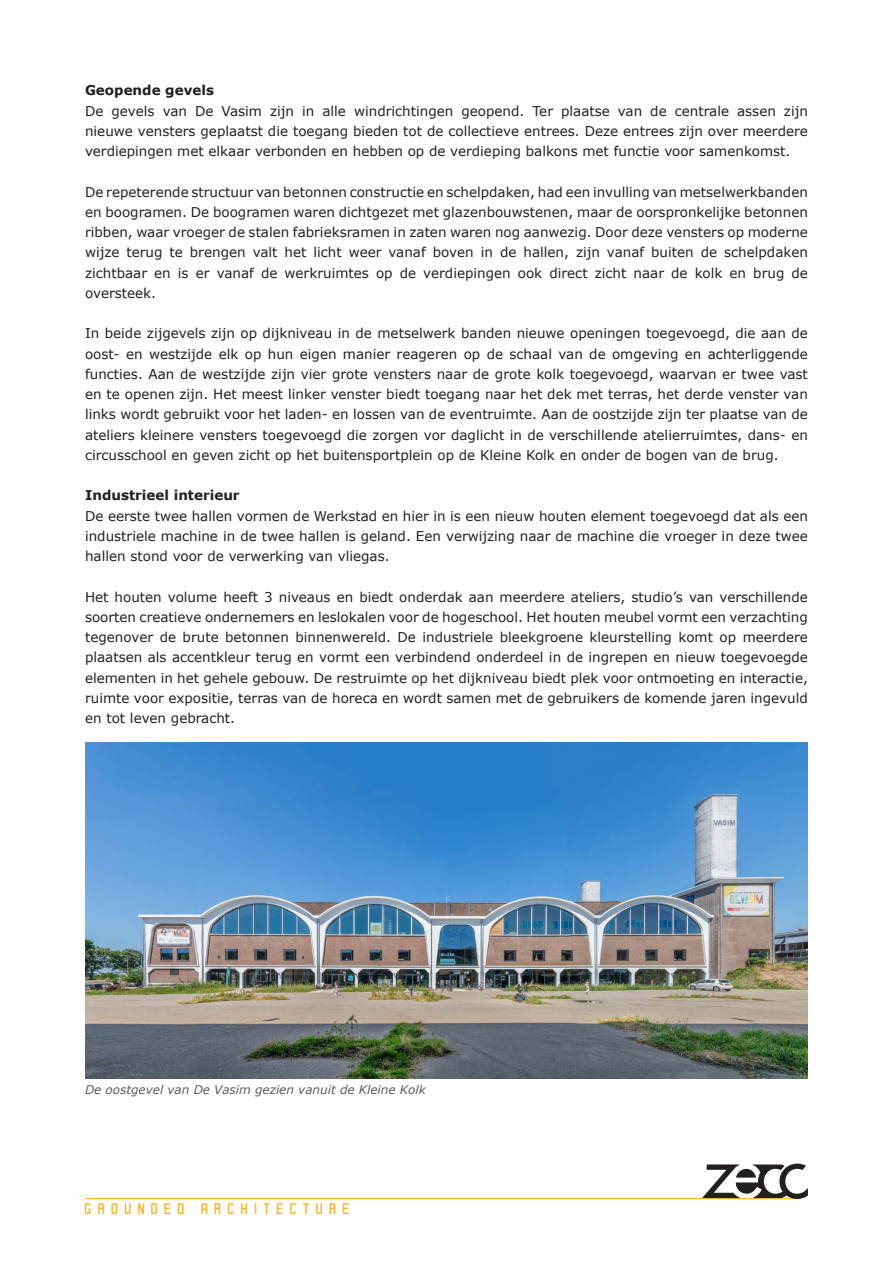
<style>
.page{position:relative;width:893px;height:1263px;background:#fff}
.page>*{position:absolute;margin:0;border:0;box-sizing:border-box;transform-origin:0 0}
.t1{font:16.35px "Robust ICG";color:#fcaf17}
.Basis_tekst__verdana{font:13.5px/20.2px "Verdana";color:#231f20;text-align:justify}
.Basis_tekst__verdana-2{font:700 13.5px "Verdana";color:#231f20}
.Basis_tekst__verdana-3{font:italic 12px "Verdana";color:#5b5b5b}
</style>
<div class="page">
<hr style="left:85px;top:1198px;width:713px;height:1px;background:#fcaf17">
<svg style="left:702px;top:1163px;width:106px;height:36px"></svg>
<img style="left:85px;top:743px;width:723px;height:335px">
<p class="Basis_tekst__verdana-2" style="left:85px;top:81px;width:130px">Geopende gevels</p>
<p class="Basis_tekst__verdana" style="left:85px;top:100px;width:724px">De gevels van De Vasim zijn in alle windrichtingen geopend. Ter plaatse van de centrale assen zijn nieuwe vensters geplaatst die toegang bieden tot de collectieve entrees. Deze entrees zijn over meerdere verdiepingen met elkaar verbonden en hebben op de verdieping balkons met functie voor samenkomst.</p>
<p class="Basis_tekst__verdana" style="left:85px;top:181px;width:724px">De repeterende structuur van betonnen constructie en schelpdaken, had een invulling van metselwerkbanden en boogramen. De boogramen waren dichtgezet met glazenbouwstenen, maar de oorspronkelijke betonnen ribben, waar vroeger de stalen fabrieksramen in zaten waren nog aanwezig. Door deze vensters op moderne wijze terug te brengen valt het licht weer vanaf boven in de hallen, zijn vanaf buiten de schelpdaken zichtbaar en is er vanaf de werkruimtes op de verdiepingen ook direct zicht naar de kolk en brug de oversteek.</p>
<p class="Basis_tekst__verdana" style="left:85px;top:323px;width:724px">In beide zijgevels zijn op dijkniveau in de metselwerk banden nieuwe openingen toegevoegd, die aan de oost- en westzijde elk op hun eigen manier reageren op de schaal van de omgeving en achterliggende functies. Aan de westzijde zijn vier grote vensters naar de grote kolk toegevoegd, waarvan er twee vast en te openen zijn. Het meest linker venster biedt toegang naar het dek met terras, het derde venster van links wordt gebruikt voor het laden- en lossen van de eventruimte. Aan de oostzijde zijn ter plaatse van de ateliers kleinere vensters toegevoegd die zorgen vor daglicht in de verschillende atelierruimtes, dans- en circusschool en geven zicht op het buitensportplein op de Kleine Kolk en onder de bogen van de brug.</p>
<p class="Basis_tekst__verdana-2" style="left:85px;top:486px;width:156px">Industrieel interieur</p>
<p class="Basis_tekst__verdana" style="left:85px;top:505px;width:724px">De eerste twee hallen vormen de Werkstad en hier in is een nieuw houten element toegevoegd dat als een industriele machine in de twee hallen is geland. Een verwijzing naar de machine die vroeger in deze twee hallen stond voor de verwerking van vliegas.</p>
<p class="Basis_tekst__verdana" style="left:85px;top:586px;width:724px">Het houten volume heeft 3 niveaus en biedt onderdak aan meerdere ateliers, studio’s van verschillende soorten creatieve ondernemers en leslokalen voor de hogeschool. Het houten meubel vormt een verzachting tegenover de brute betonnen binnenwereld. De industriele bleekgroene kleurstelling komt op meerdere plaatsen als accentkleur terug en vormt een verbindend onderdeel in de ingrepen en nieuw toegevoegde elementen in het gehele gebouw. De restruimte op het dijkniveau biedt plek voor ontmoeting en interactie, ruimte voor expositie, terras van de horeca en wordt samen met de gebruikers de komende jaren ingevuld en tot leven gebracht.</p>
<p class="Basis_tekst__verdana-3" style="left:85px;top:1082px;width:342px">De oostgevel van De Vasim gezien vanuit de Kleine Kolk</p>
<p class="t1" style="left:84px;top:1199px;width:267px">G R O U N D E D A R C H I T E C T U R E</p>
</div>
